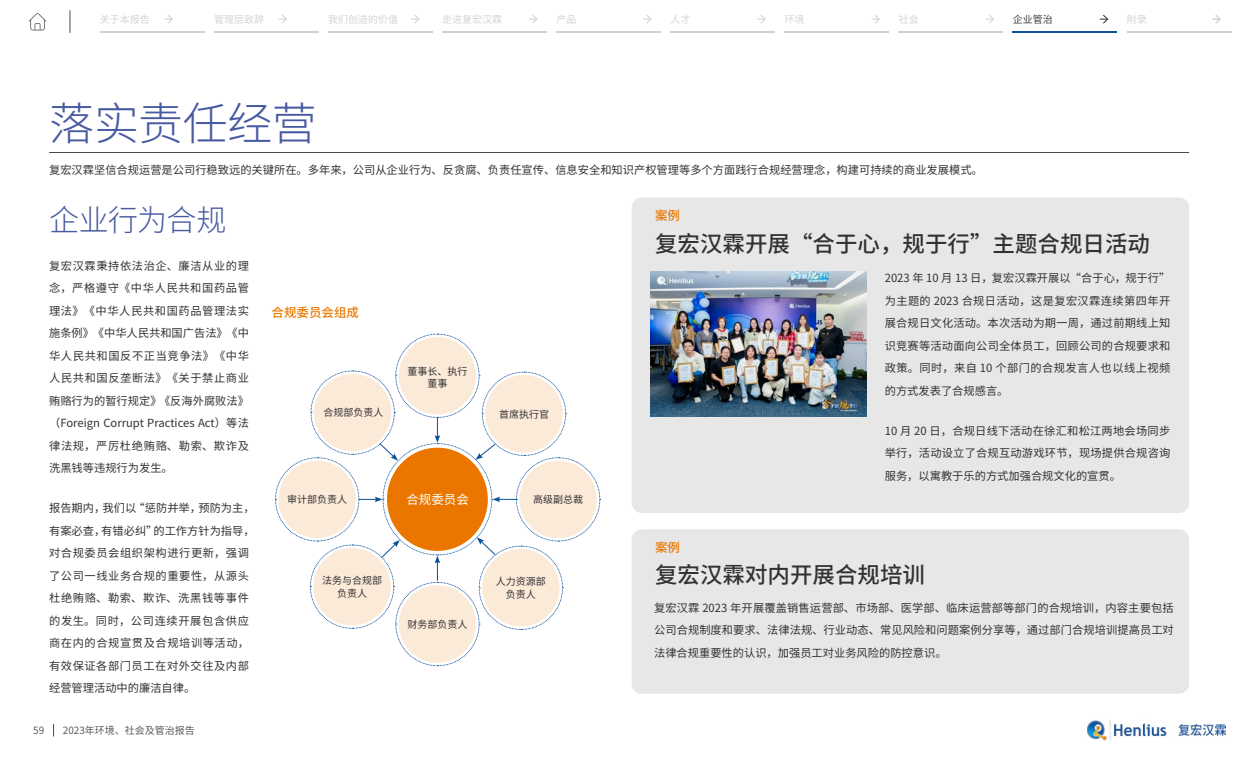
<style>
.page{position:relative;width:1260px;height:765px;background:#fff}
.page>*{position:absolute;margin:0;border:0;box-sizing:border-box;transform-origin:0 0}
.t1{font:300 45px "Source Han Sans CN";letter-spacing:-.005em;color:#485aa1}
.t2{font:300 30px "Source Han Sans CN";letter-spacing:-.02em;color:#485aa1}
.t3{font:500 22.5px "Source Han Sans CN";color:#323232}
.t4{font:500 12.5px "Source Han Sans CN";color:#ea7700}
.t5{font:12.5px "Source Han Sans CN";color:#fff}
.t6{font:11.25px/22.5px "Source Han Sans CN";color:#323232;text-align:justify}
.t7{font:11.25px/22.5px "Source Han Sans CN";letter-spacing:.05em;color:#323232}
.t8{font:10px/12.5px "Source Han Sans CN";color:#323232;text-align:center}
.t9{font:10px "Source Han Sans CN";color:#d0d0d0}
.t10{font:10px "Source Han Sans CN";color:#4b4b4b}
.t11{font:10px "Source Han Sans CN";color:#323232}
</style>
<div class="page">
<svg style="left:275px;top:334px;width:326px;height:332px"></svg>
<div style="left:632px;top:197px;width:557px;height:316px;background:#e7e7e7;border-radius:10px"></div>
<div style="left:632px;top:529px;width:557px;height:165px;background:#e7e7e7;border-radius:10px"></div>
<img style="left:650px;top:272px;width:217px;height:144px">
<hr style="left:49px;top:152px;width:1140px;height:1px;background:#4b4b4b">
<svg style="left:53px;top:724px;width:1px;height:13px"></svg>
<img style="left:1088px;top:720px;width:138px;height:21px">
<svg style="left:164px;top:15px;width:9px;height:9px"></svg>
<hr style="left:100px;top:32px;width:104px;height:1px;background:#d0d0d0">
<svg style="left:279px;top:15px;width:8px;height:9px"></svg>
<hr style="left:214px;top:32px;width:104px;height:1px;background:#d0d0d0">
<svg style="left:411px;top:15px;width:9px;height:8px"></svg>
<hr style="left:328px;top:32px;width:104px;height:1px;background:#d0d0d0">
<svg style="left:529px;top:15px;width:9px;height:8px"></svg>
<hr style="left:442px;top:32px;width:104px;height:1px;background:#d0d0d0">
<svg style="left:643px;top:15px;width:9px;height:8px"></svg>
<hr style="left:556px;top:32px;width:105px;height:1px;background:#d0d0d0">
<svg style="left:757px;top:15px;width:9px;height:8px"></svg>
<hr style="left:671px;top:32px;width:104px;height:1px;background:#d0d0d0">
<svg style="left:871px;top:15px;width:9px;height:9px"></svg>
<hr style="left:785px;top:32px;width:104px;height:1px;background:#d0d0d0">
<svg style="left:986px;top:15px;width:8px;height:9px"></svg>
<hr style="left:899px;top:32px;width:104px;height:1px;background:#d0d0d0">
<svg style="left:1100px;top:14px;width:9px;height:10px"></svg>
<hr style="left:1013px;top:32px;width:104px;height:1px;background:#0c519d">
<svg style="left:1212px;top:15px;width:9px;height:9px"></svg>
<hr style="left:1127px;top:32px;width:104px;height:1px;background:#d0d0d0">
<svg style="left:29px;top:13px;width:17px;height:18px"></svg>
<svg style="left:70px;top:10px;width:1px;height:23px"></svg>
<p class="t9" style="left:100px;top:14px;width:51px">关于本报告</p>
<p class="t9" style="left:214px;top:14px;width:51px">管理层致辞</p>
<p class="t9" style="left:328px;top:14px;width:71px">我们创造的价值</p>
<p class="t9" style="left:442px;top:14px;width:61px">走进复宏汉霖</p>
<p class="t9" style="left:556px;top:14px;width:21px">产品</p>
<p class="t9" style="left:671px;top:14px;width:21px">人才</p>
<p class="t9" style="left:785px;top:14px;width:21px">环境</p>
<p class="t9" style="left:899px;top:14px;width:21px">社会</p>
<p class="t11" style="left:1013px;top:14px;width:41px">企业管治</p>
<p class="t9" style="left:1127px;top:14px;width:21px">附录</p>
<h1 class="t1" style="left:49px;top:98px;width:269px">落实责任经营</h1>
<p class="t6" style="left:49px;top:159px;width:935px">复宏汉霖坚信合规运营是公司行稳致远的关键所在。多年来，公司从企业行为、反贪腐、负责任宣传、信息安全和知识产权管理等多个方面践行合规经营理念，构建可持续的商业发展模式。</p>
<h2 class="t2" style="left:49px;top:204px;width:179px">企业行为合规</h2>
<p class="t6" style="left:49px;top:255px;width:201px">复宏汉霖秉持依法治企、廉洁从业的理念，严格遵守《中华人民共和国药品管理法》《中华人民共和国药品管理法实施条例》《中华人民共和国广告法》《中华人民共和国反不正当竞争法》《中华人民共和国反垄断法》《关于禁止商业贿赂行为的暂行规定》《反海外腐败法》（Foreign Corrupt Practices Act）等法律法规，严厉杜绝贿赂、勒索、欺诈及洗黑钱等违规行为发生。</p>
<p class="t7" style="left:49px;top:497px;width:207px">报告期内，我们以“惩防并举，预防为主，有案必查，有错必纠”的工作方针为指导，对合规委员会组织架构进行更新，强调了公司一线业务合规的重要性，从源头杜绝贿赂、勒索、欺诈、洗黑钱等事件的发生。同时，公司连续开展包含供应商在内的合规宣贯及合规培训等活动，有效保证各部门员工在对外交往及内部经营管理活动中的廉洁自律。</p>
<p class="t4" style="left:655px;top:209px;width:26px">案例</p>
<h3 class="t3" style="left:655px;top:231px;width:496px">复宏汉霖开展“合于心，规于行”主题合规日活动</h3>
<p class="t6" style="left:885px;top:267px;width:287px">2023 年 10 月 13 日，复宏汉霖开展以“合于心，规于行”为主题的 2023 合规日活动，这是复宏汉霖连续第四年开展合规日文化活动。本次活动为期一周，通过前期线上知识竞赛等活动面向公司全体员工，回顾公司的合规要求和政策。同时，来自 10 个部门的合规发言人也以线上视频的方式发表了合规感言。</p>
<p class="t6" style="left:885px;top:420px;width:287px">10 月 20 日，合规日线下活动在徐汇和松江两地会场同步举行，活动设立了合规互动游戏环节，现场提供合规咨询服务，以寓教于乐的方式加强合规文化的宣贯。</p>
<p class="t4" style="left:272px;top:306px;width:89px">合规委员会组成</p>
<p class="t8" style="left:407px;top:365px;width:61px">董事长、执行董事</p>
<p class="t8" style="left:323px;top:407px;width:61px">合规部负责人</p>
<p class="t8" style="left:499px;top:408px;width:51px">首席执行官</p>
<p class="t5" style="left:406px;top:492px;width:64px">合规委员会</p>
<p class="t8" style="left:287px;top:493px;width:61px">审计部负责人</p>
<p class="t8" style="left:533px;top:493px;width:51px">高级副总裁</p>
<p class="t4" style="left:655px;top:541px;width:26px">案例</p>
<h3 class="t3" style="left:655px;top:563px;width:271px">复宏汉霖对内开展合规培训</h3>
<p class="t8" style="left:322px;top:574px;width:61px">法务与合规部负责人</p>
<p class="t8" style="left:496px;top:576px;width:51px">人力资源部负责人</p>
<p class="t6" style="left:654px;top:597px;width:521px">复宏汉霖 2023 年开展覆盖销售运营部、市场部、医学部、临床运营部等部门的合规培训，内容主要包括公司合规制度和要求、法律法规、行业动态、常见风险和问题案例分享等，通过部门合规培训提高员工对法律合规重要性的认识，加强员工对业务风险的防控意识。</p>
<p class="t8" style="left:407px;top:618px;width:61px">财务部负责人</p>
<p class="t10" style="left:33px;top:725px;width:12px">59</p>
<p class="t10" style="left:63px;top:725px;width:133px">2023年环境、社会及管治报告</p>
</div>
